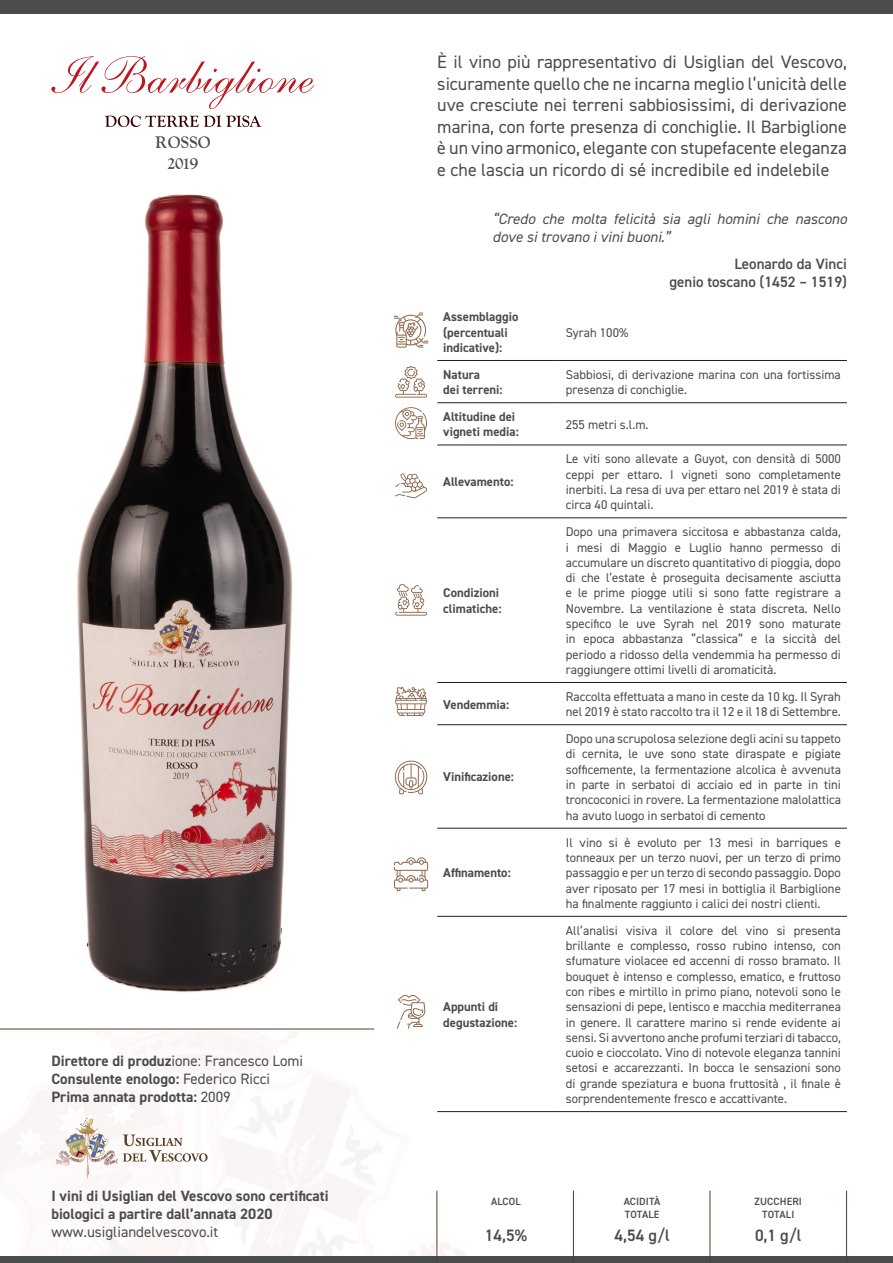
<style>
.page{position:relative;width:893px;height:1263px;background:#fff}
.page>*{position:absolute;margin:0;border:0;box-sizing:border-box;transform-origin:0 0}
.t1{font:18px/21.6px "DIN2014";color:#4b4c4d;text-align:justify}
.t2{font:600 16.5px "DIN2014";color:#4b4c4d}
.t3{font:700 16.5px/21px "LTC Goudy Oldstyle Pro";letter-spacing:.02em;color:#4b4c4d;text-align:center}
.t4{font:700 15px/18px "DIN2014";color:#4b4c4d}
.t5{font:italic 15px/18px "DIN2014";color:#4b4c4d}
.t6{font:600 15px/18px "DIN2014";color:#4b4c4d;text-align:right}
.t7{font:15px "DIN2014";color:#4b4c4d}
.t8{font:12.75px/15.3px "DIN2014";color:#4b4c4d;text-align:justify}
.t9{font:700 12.75px/15.3px "DIN2014";color:#4b4c4d}
.t10{font:600 10.5px/12.6px "DIN2014";letter-spacing:.01em;color:#4b4c4d}
.s1{font-weight:400}
</style>
<div class="page">
<img style="left:0;top:915px;width:533px;height:342px">
<img style="left:0;top:109px;width:374px;height:920px">
<hr style="left:437px;top:360px;width:123px;height:1px;background:#231f20">
<hr style="left:560px;top:360px;width:287px;height:1px;background:#231f20">
<hr style="left:437px;top:402px;width:123px;height:1px;background:#231f20">
<hr style="left:560px;top:402px;width:287px;height:1px;background:#231f20">
<hr style="left:437px;top:445px;width:123px;height:1px;background:#231f20">
<hr style="left:560px;top:445px;width:287px;height:1px;background:#231f20">
<hr style="left:437px;top:518px;width:123px;height:1px;background:#231f20">
<hr style="left:560px;top:518px;width:287px;height:1px;background:#231f20">
<hr style="left:437px;top:682px;width:123px;height:1px;background:#231f20">
<hr style="left:560px;top:682px;width:287px;height:1px;background:#231f20">
<hr style="left:437px;top:724px;width:123px;height:1px;background:#231f20">
<hr style="left:560px;top:724px;width:287px;height:1px;background:#231f20">
<hr style="left:437px;top:828px;width:123px;height:1px;background:#231f20">
<hr style="left:560px;top:828px;width:287px;height:1px;background:#231f20">
<hr style="left:437px;top:916px;width:123px;height:1px;background:#231f20">
<hr style="left:560px;top:916px;width:287px;height:1px;background:#231f20">
<hr style="left:437px;top:1111px;width:123px;height:1px;background:#231f20">
<hr style="left:560px;top:1111px;width:287px;height:1px;background:#231f20">
<div style="left:0;top:0;width:893px;height:13px;background:#4b4c4d"></div>
<div style="left:0;top:1257px;width:893px;height:6px;background:#4b4c4d"></div>
<svg style="left:51px;top:56px;width:263px;height:53px"></svg>
<svg style="left:105px;top:116px;width:156px;height:11px"></svg>
<hr style="left:0;top:1029px;width:374px;height:1px;background:#563e28">
<hr style="left:436px;top:1190px;width:1px;height:73px;background:#563e28">
<hr style="left:573px;top:1190px;width:1px;height:73px;background:#563e28">
<hr style="left:710px;top:1190px;width:1px;height:73px;background:#563e28">
<hr style="left:846px;top:1190px;width:1px;height:73px;background:#563e28">
<svg style="left:395px;top:687px;width:32px;height:29px"></svg>
<svg style="left:395px;top:473px;width:32px;height:25px"></svg>
<svg style="left:395px;top:366px;width:32px;height:32px"></svg>
<svg style="left:395px;top:584px;width:32px;height:32px"></svg>
<svg style="left:395px;top:407px;width:32px;height:32px"></svg>
<svg style="left:394px;top:313px;width:34px;height:35px"></svg>
<svg style="left:395px;top:761px;width:32px;height:33px"></svg>
<svg style="left:397px;top:994px;width:28px;height:35px"></svg>
<svg style="left:394px;top:857px;width:34px;height:34px"></svg>
<img style="left:51px;top:1116px;width:70px;height:64px">
<svg style="left:123px;top:1134px;width:85px;height:28px"></svg>
<p class="t3" style="left:155px;top:133px;width:57px">ROSSO<br>2019</p>
<p class="t4" style="left:51px;top:1052px;width:253px">Direttore di produz<span class="s1">ione: Francesco Lomi<br></span>Consulente enologo: <span class="s1">Federico Ricci<br></span>Prima annata prodotta: <span class="s1">2009</span></p>
<p class="t4" style="left:51px;top:1187px;width:279px">I vini di Usiglian del Vescovo sono certificati biologici a partire dall’annata 2020</p>
<p class="t7" style="left:51px;top:1223px;width:168px">www.usigliandelvescovo.it</p>
<p class="t1" style="left:437px;top:51px;width:411px">È il vino più rappresentativo di Usiglian del Vescovo, sicuramente quello che ne incarna meglio l’unicità delle uve cresciute nei terreni sabbiosissimi, di derivazione marina, con forte presenza di conchiglie. Il Barbiglione è un vino armonico, elegante con stupefacente eleganza e che lascia un ricordo di sé incredibile ed indelebile</p>
<p class="t5" style="left:493px;top:210px;width:356px">“Credo che molta felicità sia agli homini che nascono dove si trovano i vini buoni.”</p>
<p class="t6" style="left:669px;top:254px;width:179px">Leonardo da Vinci<br>genio toscano (1452 – 1519)</p>
<p class="t9" style="left:443px;top:309px;width:77px">Assemblaggio (percentuali indicative):</p>
<p class="t8" style="left:566px;top:324px;width:64px">Syrah 100%</p>
<p class="t9" style="left:443px;top:367px;width:61px">Natura<br>dei terreni:</p>
<p class="t8" style="left:566px;top:367px;width:276px">Sabbiosi, di derivazione marina con una fortissima presenza di conchiglie.</p>
<p class="t9" style="left:443px;top:409px;width:77px">Altitudine dei vigneti media:</p>
<p class="t8" style="left:566px;top:416px;width:84px">255 metri s.l.m.</p>
<p class="t9" style="left:443px;top:474px;width:72px">Allevamento:</p>
<p class="t8" style="left:566px;top:451px;width:277px">Le viti sono allevate a Guyot, con densità di 5000 ceppi per ettaro. I vigneti sono completamente inerbiti. La resa di uva per ettaro nel 2019 è stata di circa 40 quintali.</p>
<p class="t9" style="left:443px;top:585px;width:60px">Condizioni climatiche:</p>
<p class="t8" style="left:566px;top:524px;width:277px">Dopo una primavera siccitosa e abbastanza calda, i mesi di Maggio e Luglio hanno permesso di accumulare un discreto quantitativo di pioggia, dopo di che l’estate è proseguita decisamente asciutta e le prime piogge utili si sono fatte registrare a Novembre. La ventilazione è stata discreta. Nello specifico le uve Syrah nel 2019 sono maturate in epoca abbastanza “classica” e la siccità del periodo a ridosso della vendemmia ha permesso di raggiungere ottimi livelli di aromaticità.</p>
<p class="t9" style="left:443px;top:696px;width:67px">Vendemmia:</p>
<p class="t8" style="left:566px;top:689px;width:277px">Raccolta effettuata a mano in ceste da 10 kg. Il Syrah nel 2019 è stato raccolto tra il 12 e il 18 di Settembre.</p>
<p class="t9" style="left:443px;top:769px;width:72px">Vinificazione:</p>
<p class="t9" style="left:443px;top:865px;width:69px">Affinamento:</p>
<p class="t9" style="left:443px;top:999px;width:75px">Appunti di degustazione:</p>
<p class="t10" style="left:491px;top:1195px;width:31px">ALCOL</p>
<p class="t2" style="left:485px;top:1224px;width:44px">14,5%</p>
<p class="t8" style="left:566px;top:731px;width:277px">Dopo una scrupolosa selezione degli acini su tappeto di cernita, le uve sono state diraspate e pigiate sofficemente, la fermentazione alcolica è avvenuta in parte in serbatoi di acciaio ed in parte in tini troncoconici in rovere. La fermentazione malolattica ha avuto luogo in serbatoi di cemento</p>
<p class="t8" style="left:566px;top:834px;width:277px">Il vino si è evoluto per 13 mesi in barriques e tonneaux per un terzo nuovi, per un terzo di primo passaggio e per un terzo di secondo passaggio. Dopo aver riposato per 17 mesi in bottiglia il Barbiglione ha finalmente raggiunto i calici dei nostri clienti.</p>
<p class="t8" style="left:566px;top:922px;width:277px">All’analisi visiva il colore del vino si presenta brillante e complesso, rosso rubino intenso, con sfumature violacee ed accenni di rosso bramato. Il bouquet è intenso e complesso, ematico, e fruttoso con ribes e mirtillo in primo piano, notevoli sono le sensazioni di pepe, lentisco e macchia mediterranea in genere. Il carattere marino si rende evidente ai sensi. Si avvertono anche profumi terziari di tabacco, cuoio e cioccolato. Vino di notevole eleganza tannini setosi e accarezzanti. In bocca le sensazioni sono di grande speziatura e buona fruttosità , il finale è sorprendentemente fresco e accattivante.</p>
<p class="t10" style="left:624px;top:1195px;width:38px">ACIDITÀ<br>TOTALE</p>
<p class="t2" style="left:614px;top:1224px;width:57px">4,54 g/l</p>
<p class="t10" style="left:755px;top:1195px;width:49px;text-align:center">ZUCCHERI<br>TOTALI</p>
<p class="t2" style="left:755px;top:1224px;width:48px">0,1 g/l</p>
</div>
